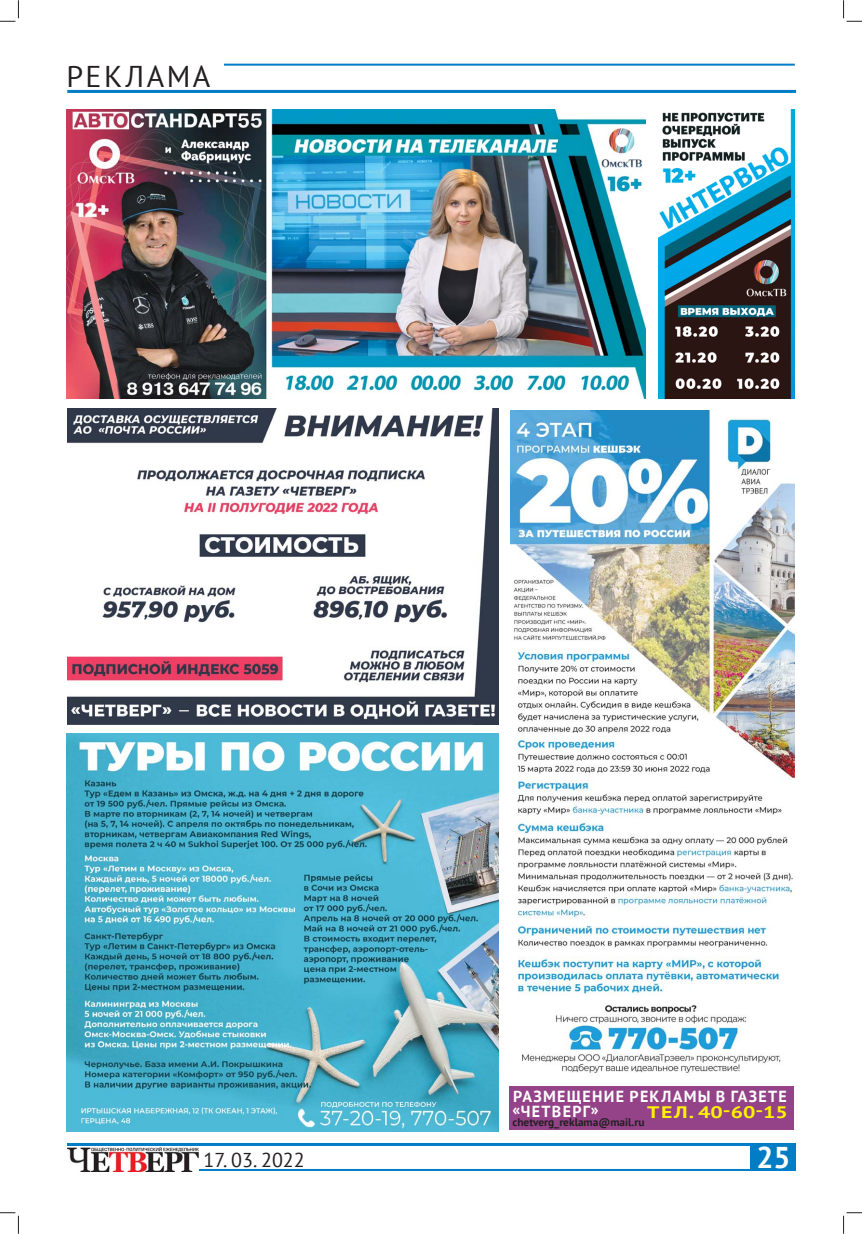
<style>
.page{position:relative;width:862px;height:1234px;background:#fff}
.page>*{position:absolute;margin:0;border:0;box-sizing:border-box;transform-origin:0 0}
.t1{font:30px "PT Sans";letter-spacing:.08em;color:#231f20}
.t2{font:700 30px "PT Sans";color:#fff}
.t3{font:20px "PT Sans";color:#231f20}
.t4{font:700 16.6px "PT Sans";color:#fff200;scale:1.31 1}
.t5{font:700 16px/15px "PT Sans";letter-spacing:.08em;color:#fff}
.t6{font:700 11px "PT Sans";color:#231f20}
</style>
<div class="page">
<hr style="left:67px;top:90px;width:729px;height:3px;background:#007dc5">
<hr style="left:224px;top:64px;width:571px;height:2px;background:#007dc5">
<div style="left:509px;top:1086px;width:285px;height:43px;background:#944389"></div>
<img style="left:66px;top:733px;width:433px;height:397px">
<div style="left:750px;top:1144px;width:46px;height:26px;background:#007dc5"></div>
<hr style="left:181px;top:1168px;width:569px;height:2px;background:#007dc5">
<hr style="left:67px;top:1142px;width:729px;height:3px;background:#007dc5">
<img style="left:67px;top:1147px;width:131px;height:23px">
<img style="left:659px;top:109px;width:136px;height:289px">
<img style="left:67px;top:109px;width:578px;height:289px">
<img style="left:511px;top:410px;width:283px;height:663px">
<img style="left:67px;top:408px;width:432px;height:316px">
<svg style="left:0;top:0;width:19px;height:22px"></svg>
<svg style="left:0;top:1212px;width:19px;height:21px"></svg>
<svg style="left:843px;top:0;width:19px;height:22px"></svg>
<svg style="left:843px;top:1212px;width:19px;height:21px"></svg>
<h1 class="t1" style="left:66px;top:56px;width:145px">РЕКЛАМА</h1>
<p class="t5" style="left:512px;top:1087px;width:276px">РАЗМЕЩЕНИЕ РЕКЛАМЫ В ГАЗЕТЕ «ЧЕТВЕРГ»</p>
<p class="t4" style="left:647px;top:1100px;width:109px">ТЕЛ. 40-60-15</p>
<p class="t6" style="left:512px;top:1114px;width:133px">chetverg_reklama@mail.ru</p>
<p class="t3" style="left:204px;top:1146px;width:103px">17. 03. 2022</p>
<h1 class="t2" style="left:756px;top:1137px;width:36px">25</h1>
</div>
